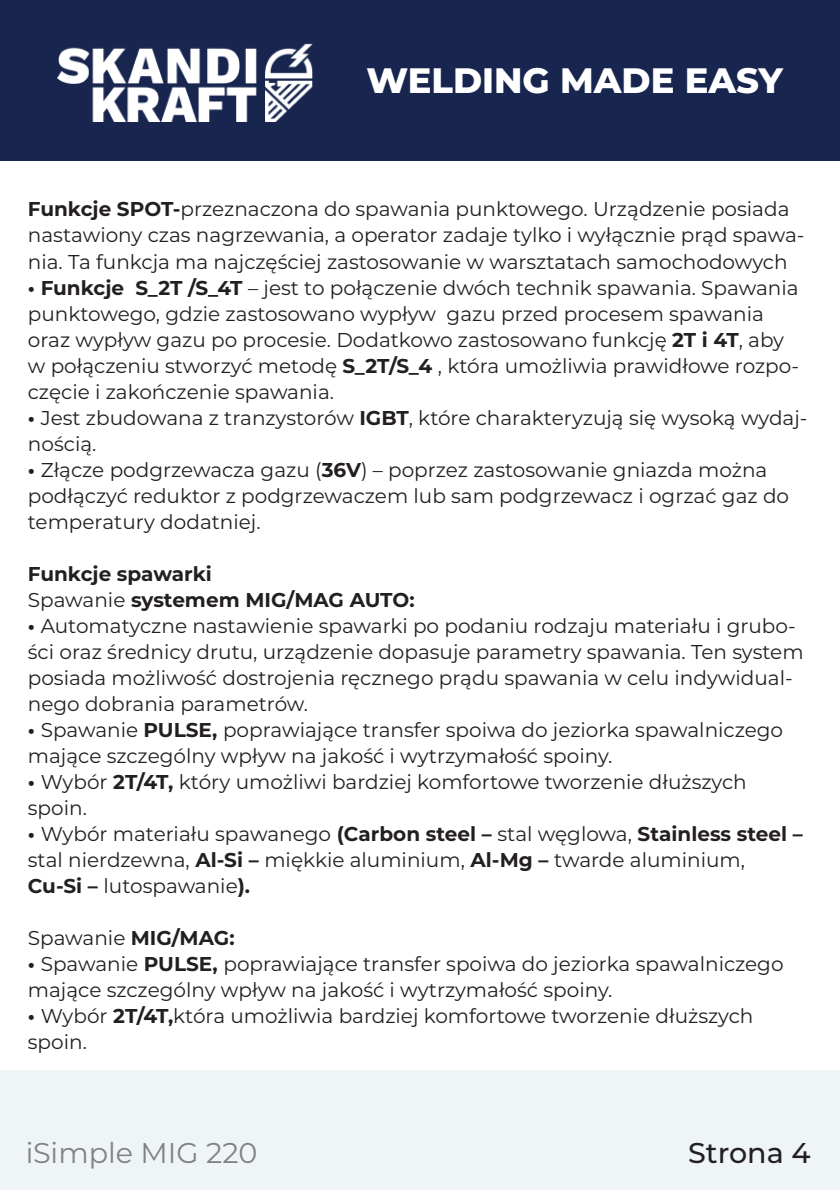
<style>
.page{position:relative;width:840px;height:1191px;background:#fff}
.page>*{position:absolute;margin:0;border:0;box-sizing:border-box;transform-origin:0 0}
.t1{font:800 35.2px "Montserrat";color:#fff}
.t2{font:28.6px "Montserrat";color:#808285}
.t3{font:500 28.6px "Montserrat";color:#231f20}
.t4{font:20px/26px "Montserrat";color:#231f20}
.t5{font:700 20px/26px "Montserrat";letter-spacing:-.005em;color:#231f20}
.s1{font-weight:700}
.s2{font-weight:400}
</style>
<div class="page">
<div style="left:0;top:0;width:839px;height:161px;background:#18264f"></div>
<img style="left:58px;top:43px;width:255px;height:78px">
<div style="left:0;top:1070px;width:839px;height:120px;background:#eff5f6"></div>
<h1 class="t1" style="left:366px;top:57px;width:418px">WELDING MADE EASY</h1>
<p class="t4" style="left:28px;top:196px;width:777px"><span class="s1">Funkcje SPOT-</span>przeznaczona do spawania punktowego. Urządzenie posiada nastawiony czas nagrzewania, a operator zadaje tylko i wyłącznie prąd spawa&shy;nia. Ta funkcja ma najczęściej zastosowanie w warsztatach samochodowych</p>
<p class="t4" style="left:28px;top:274px;width:772px"><span class="s1">• Funkcje S_2T /S_4T</span> – jest to połączenie dwóch technik spawania. Spawania punktowego, gdzie zastosowano wypływ gazu przed procesem spawania oraz wypływ gazu po procesie. Dodatkowo zastosowano funkcję <span class="s1">2T i 4T</span>, aby w połączeniu stworzyć metodę <span class="s1">S_2T/S_4</span> , która umożliwia prawidłowe rozpo&shy;częcie i zakończenie spawania.</p>
<p class="t4" style="left:28px;top:404px;width:780px"><span class="s1">•</span> Jest zbudowana z tranzystorów <span class="s1">IGBT</span>, które charakteryzują się wysoką wydaj&shy;nością.</p>
<p class="t4" style="left:28px;top:456px;width:762px"><span class="s1">•</span> Złącze podgrzewacza gazu (<span class="s1">36V</span>) – poprzez zastosowanie gniazda można podłączyć reduktor z podgrzewaczem lub sam podgrzewacz i ogrzać gaz do temperatury dodatniej.</p>
<p class="t5" style="left:28px;top:559px;width:388px">Funkcje spawarki<br><span class="s2">Spawanie</span> systemem MIG/MAG AUTO:</p>
<p class="t4" style="left:28px;top:612px;width:776px"><span class="s1">•</span> Automatyczne nastawienie spawarki po podaniu rodzaju materiału i grubo&shy;ści oraz średnicy drutu, urządzenie dopasuje parametry spawania. Ten system posiada możliwość dostrojenia ręcznego prądu spawania w celu indywidual&shy;nego dobrania parametrów.</p>
<p class="t4" style="left:28px;top:716px;width:756px"><span class="s1">•</span> Spawanie <span class="s1">PULSE,</span> poprawiające transfer spoiwa do jeziorka spawalniczego mające szczególny wpływ na jakość i wytrzymałość spoiny.</p>
<p class="t4" style="left:28px;top:768px;width:720px"><span class="s1">•</span> Wybór <span class="s1">2T/4T,</span> który umożliwi bardziej komfortowe tworzenie dłuższych spoin.</p>
<p class="t4" style="left:28px;top:820px;width:776px"><span class="s1">•</span> Wybór materiału spawanego <span class="s1">(Carbon steel –</span> stal węglowa, <span class="s1">Stainless steel – </span>stal nierdzewna, <span class="s1">Al-Si –</span> miękkie aluminium, <span class="s1">Al-Mg –</span> twarde aluminium,<br><span class="s1">Cu-Si –</span> lutospawanie<span class="s1">).</span></p>
<p class="t4" style="left:28px;top:924px;width:208px">Spawanie <span class="s1">MIG/MAG:</span></p>
<p class="t4" style="left:28px;top:950px;width:756px"><span class="s1">•</span> Spawanie <span class="s1">PULSE,</span> poprawiające transfer spoiwa do jeziorka spawalniczego mające szczególny wpływ na jakość i wytrzymałość spoiny.</p>
<p class="t4" style="left:28px;top:1002px;width:726px"><span class="s1">•</span> Wybór <span class="s1">2T/4T,</span>która umożliwia bardziej komfortowe tworzenie dłuższych spoin.</p>
<h2 class="t2" style="left:26px;top:1132px;width:233px">iSimple MIG 220</h2>
<h2 class="t3" style="left:687px;top:1132px;width:124px">Strona 4</h2>
</div>
